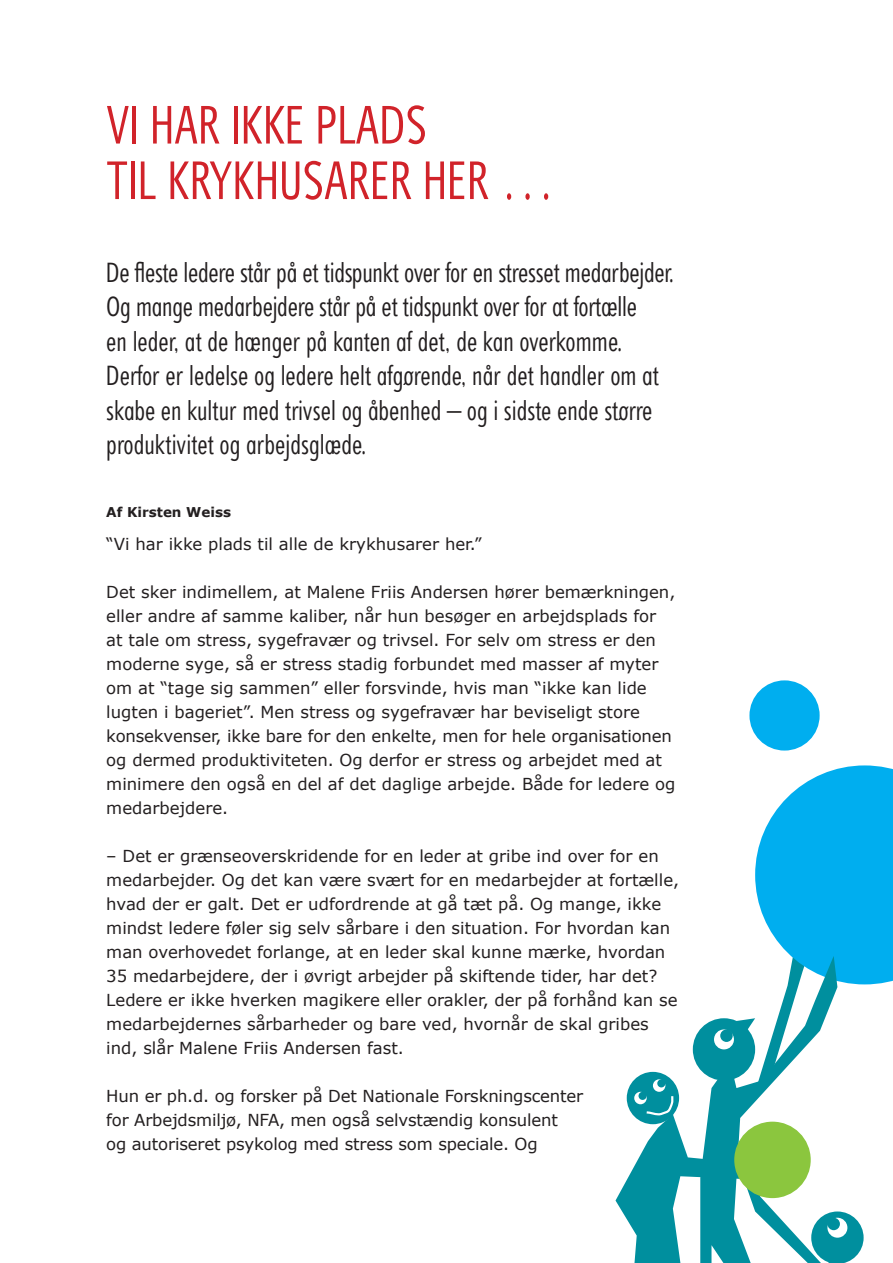
<style>
.page{position:relative;width:893px;height:1263px;background:#fff}
.page>*{position:absolute;margin:0;border:0;box-sizing:border-box;transform-origin:0 0}
.rubrik{font:condensed 55.5px/55.5px "Ulissa";color:#d1232a}
.under{font:condensed 28.5px/34.5px "Ulissa";letter-spacing:-.01em;color:#231f20}
.Brødtekst{font:16.5px/24px "Verdana";color:#231f20}
.byline{font:700 13.5px "Verdana";color:#231f20}
</style>
<div class="page">
<svg style="left:615px;top:765px;width:278px;height:498px"></svg>
<div style="left:720px;top:1029px;width:13px;height:13px;background:#008f9e;border-radius:50%"></div>
<div style="left:638px;top:1092px;width:9px;height:8px;background:#008f9e;border-radius:50%"></div>
<div style="left:657px;top:1079px;width:8px;height:8px;background:#008f9e;border-radius:50%"></div>
<div style="left:827px;top:1218px;width:20px;height:20px;background:#fff;border-radius:50%"></div>
<div style="left:827px;top:1218px;width:13px;height:12px;background:#008f9e;border-radius:50%"></div>
<div style="left:734px;top:1122px;width:77px;height:76px;background:#8bc63e;border-radius:50%"></div>
<div style="left:749px;top:680px;width:71px;height:70px;background:#00aeef;border-radius:50%"></div>
<p class="rubrik" style="left:106px;top:98px;width:451px">VI HAR IKKE PLADS<br>TIL KRYKHUSARER HER …</p>
<p class="under" style="left:106px;top:255px;width:570px">De fleste ledere står på et tidspunkt over for en stresset medarbejder.<br>Og mange medarbejdere står på et tidspunkt over for at fortælle<br>en leder, at de hænger på kanten af det, de kan overkomme.<br>Derfor er ledelse og ledere helt afgørende, når det handler om at skabe en kultur med trivsel og åbenhed – og i sidste ende større produktivitet og arbejdsglæde.</p>
<p class="byline" style="left:106px;top:503px;width:126px">Af Kirsten Weiss</p>
<p class="Brødtekst" style="left:106px;top:531px;width:377px">“Vi har ikke plads til alle de krykhusarer her.”</p>
<p class="Brødtekst" style="left:106px;top:579px;width:571px">Det sker indimellem, at Malene Friis Andersen hører bemærkningen, eller andre af samme kaliber, når hun besøger en arbejdsplads for at tale om stress, sygefravær og trivsel. For selv om stress er den moderne syge, så er stress stadig forbundet med masser af myter om at “tage sig sammen” eller forsvinde, hvis man “ikke kan lide lugten i bageriet”. Men stress og sygefravær har beviseligt store konsekvenser, ikke bare for den enkelte, men for hele organisationen og dermed produktiviteten. Og derfor er stress og arbejdet med at minimere den også en del af det daglige arbejde. Både for ledere og medarbejdere.</p>
<p class="Brødtekst" style="left:106px;top:843px;width:574px">– Det er grænseoverskridende for en leder at gribe ind over for en medarbejder. Og det kan være svært for en medarbejder at fortælle, hvad der er galt. Det er udfordrende at gå tæt på. Og mange, ikke mindst ledere føler sig selv sårbare i den situation. For hvordan kan man overhovedet forlange, at en leder skal kunne mærke, hvordan 35 medarbejdere, der i øvrigt arbejder på skiftende tider, har det?<br>Ledere er ikke hverken magikere eller orakler, der på forhånd kan se medarbejdernes sårbarheder og bare ved, hvornår de skal gribes ind, slår Malene Friis Andersen fast.</p>
<p class="Brødtekst" style="left:106px;top:1083px;width:478px">Hun er ph.d. og forsker på Det Nationale Forskningscenter for Arbejdsmiljø, NFA, men også selvstændig konsulent<br>og autoriseret psykolog med stress som speciale. Og</p>
</div>
